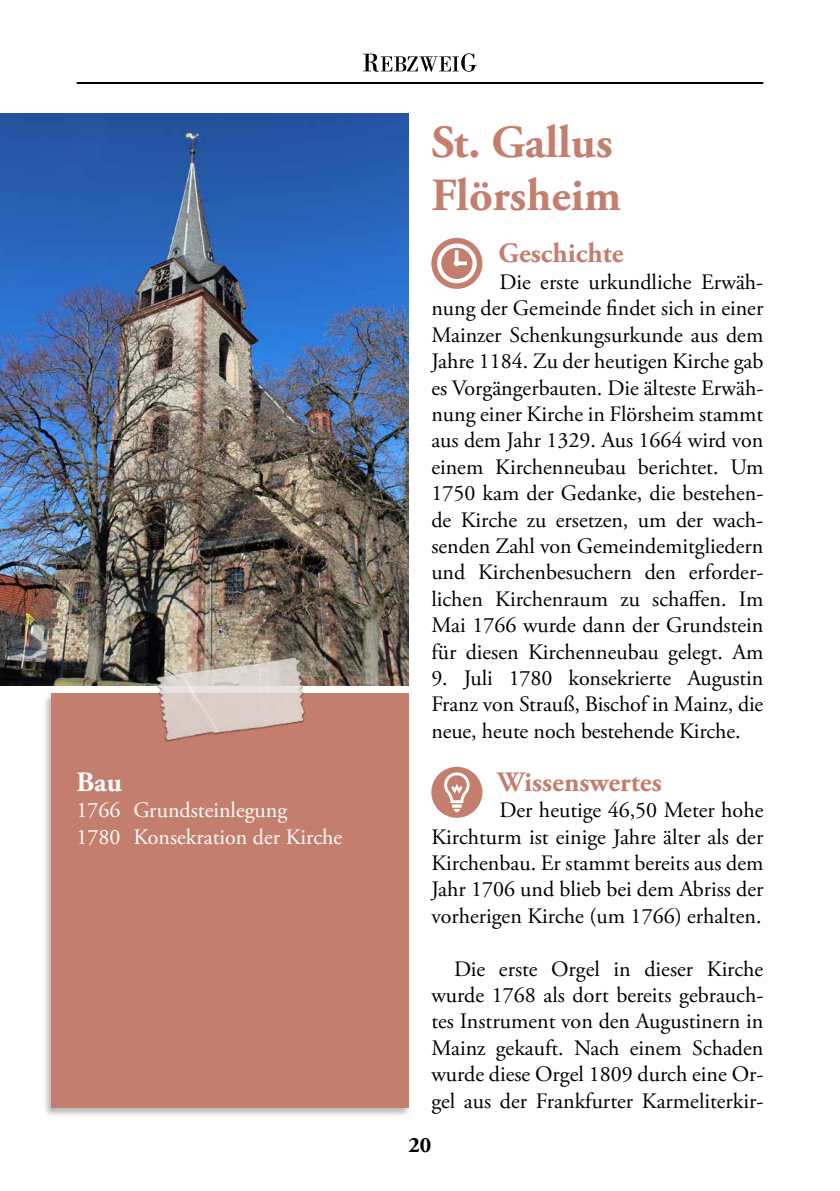
<style>
.page{position:relative;width:840px;height:1191px;background:#fff}
.page>*{position:absolute;margin:0;border:0;box-sizing:border-box;transform-origin:0 0}
.t1{font:700 46px/52.8px "Adobe Garamond Pro";color:#c47e6e}
.t2{font:700 28px "Adobe Garamond Pro";color:#c47e6e}
.t3{font:700 28px "Adobe Garamond Pro";color:#fff}
.t4{font:22px/26.4px "Adobe Garamond Pro";color:#000;text-align:justify}
.t5{font:22px/26.4px "Adobe Garamond Pro";color:#fff}
.t6{font:700 22px "Adobe Garamond Pro";color:#000}
</style>
<div class="page">
<hr style="left:77px;top:82px;width:686px;height:2px;background:#000">
<svg style="left:363px;top:53px;width:113px;height:19px"></svg>
<div style="left:42px;top:692px;width:369px;height:426px;background:#000;opacity:.29"></div>
<div style="left:51px;top:693px;width:357px;height:414px;background:#c47e6e"></div>
<div style="left:431px;top:238px;width:51px;height:51px;background:#c47e6e;border-radius:50%"></div>
<svg style="left:436px;top:242px;width:41px;height:42px"></svg>
<div style="left:431px;top:766px;width:51px;height:52px;background:#c47e6e;border-radius:50%"></div>
<svg style="left:444px;top:772px;width:25px;height:40px"></svg>
<img style="left:0;top:113px;width:408px;height:572px">
<img style="left:146px;top:640px;width:176px;height:102px">
<p class="t3" style="left:77px;top:765px;width:47px">Bau</p>
<p class="t5" style="left:77px;top:797px;width:267px">1766 Grundsteinlegung<br>1780 Konsekration der Kirche</p>
<h1 class="t1" style="left:431px;top:117px;width:191px">St. Gallus<br>Flörsheim</h1>
<p class="t2" style="left:498px;top:237px;width:126px">Geschichte</p>
<p class="t4" style="left:431px;top:269px;width:333px;text-indent:68px">Die erste urkundliche Erwäh&shy;nung der Gemeinde findet sich in einer Mainzer Schenkungsurkunde aus dem Jahre 1184. Zu der heutigen Kirche gab es Vorgängerbauten. Die älteste Erwäh&shy;nung einer Kirche in Flörsheim stammt aus dem Jahr 1329. Aus 1664 wird von einem Kirchenneubau berichtet. Um 1750 kam der Gedanke, die bestehen&shy;de Kirche zu ersetzen, um der wach&shy;senden Zahl von Gemeindemitgliedern und Kirchenbesuchern den erforder&shy;lichen Kirchenraum zu schaffen. Im Mai 1766 wurde dann der Grundstein für diesen Kirchenneubau gelegt. Am</p>
<p class="t4" style="left:431px;top:665px;width:333px">9. Juli 1780 konsekrierte Augustin Franz von Strauß, Bischof in Mainz, die neue, heute noch bestehende Kirche.</p>
<p class="t2" style="left:497px;top:765px;width:165px">Wissenswertes</p>
<p class="t4" style="left:431px;top:797px;width:333px;text-indent:68px">Der heutige 46,50 Meter hohe Kirchturm ist einige Jahre älter als der Kirchenbau. Er stammt bereits aus dem Jahr 1706 und blieb bei dem Abriss der vorherigen Kirche (um 1766) erhalten.</p>
<p class="t4" style="left:431px;top:956px;width:333px;text-indent:23px">Die erste Orgel in dieser Kirche wurde 1768 als dort bereits gebrauch&shy;tes Instrument von den Augustinern in Mainz gekauft. Nach einem Schaden wurde diese Orgel 1809 durch eine Or&shy;gel aus der Frankfurter Karmeliterkir-</p>
<p class="t6" style="left:408px;top:1132px;width:24px">20</p>
</div>
